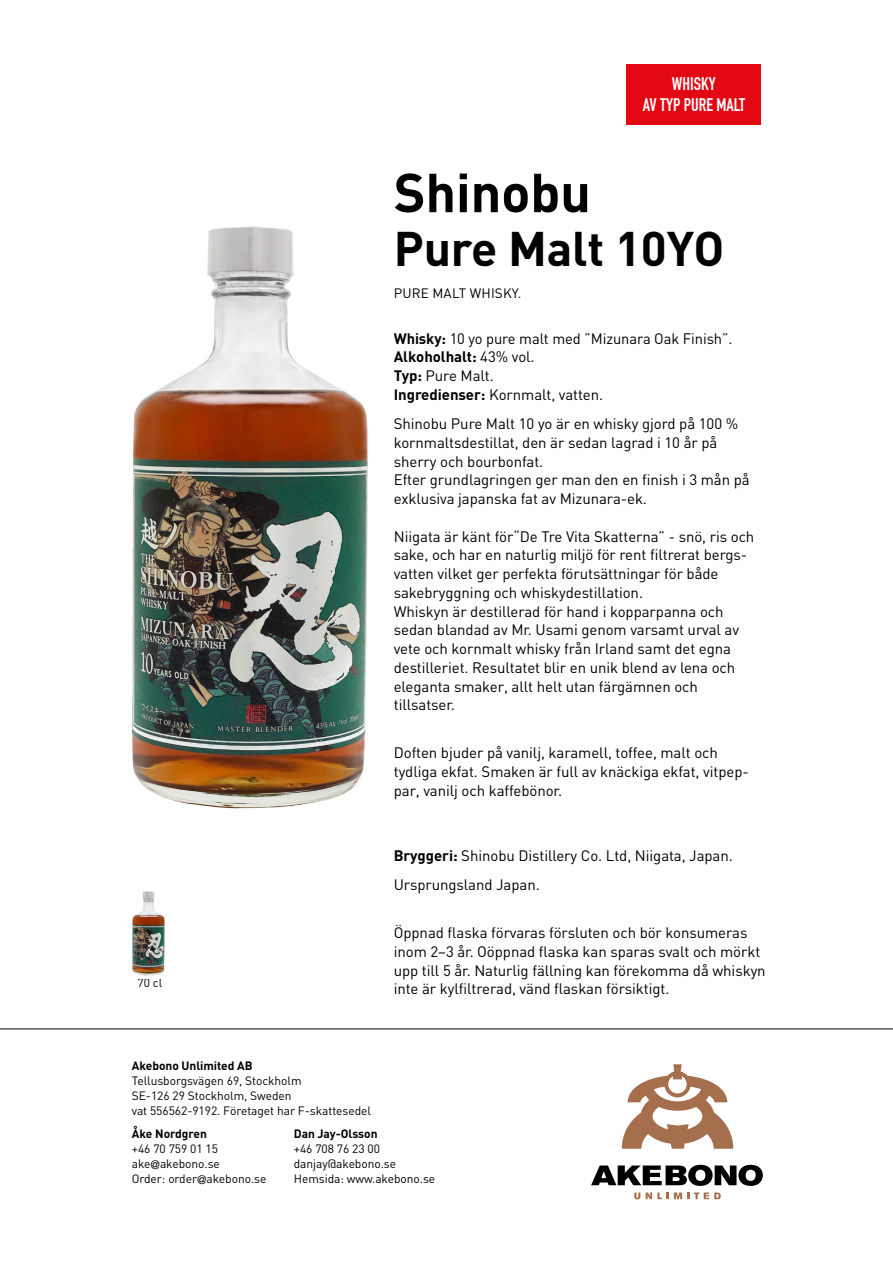
<style>
.page{position:relative;width:893px;height:1263px;background:#fff}
.page>*{position:absolute;margin:0;border:0;box-sizing:border-box;transform-origin:0 0}
.Namn_sake_2_rader{font:700 54px "DIN";letter-spacing:-.005em;color:#000}
.Namn_sake_2_rader-2{font:700 48px "DIN";letter-spacing:-.005em;color:#000}
.t1{font:700 18px/21.6px "DIN Condensed";color:#fff;text-align:center}
.Typo_1_bröd{font:15px/18.8px "DIN";letter-spacing:-.005em;color:#000}
.Brödtext{font:15px/18.8px "DIN";letter-spacing:-.005em;color:#000}
.Typo_1_bröd-2{font:700 15px "DIN";letter-spacing:-.005em;color:#000}
.t2{font:13.5px "DIN";letter-spacing:.01em;color:#000}
.Typo_1_bröd-3{font:12px "DIN";letter-spacing:-.005em;color:#000}
.Typo_1_bröd-4{font:700 12px "DIN";letter-spacing:-.005em;color:#000}
.s1{font-weight:700}
.s2{font-weight:400}
.s3{font-family:"Helvetica Neue LT Pro"}
</style>
<div class="page">
<hr style="left:0;top:1029px;width:893px;height:1px;background:#000">
<svg style="left:591px;top:1165px;width:172px;height:21px"></svg>
<svg style="left:634px;top:1192px;width:6px;height:7px"></svg>
<svg style="left:646px;top:1192px;width:75px;height:7px"></svg>
<svg style="left:622px;top:1064px;width:111px;height:85px"></svg>
<div style="left:626px;top:64px;width:135px;height:61px;background:#e30613"></div>
<img style="left:131px;top:226px;width:237px;height:583px">
<img style="left:132px;top:891px;width:32px;height:85px">
<p class="t1" style="left:643px;top:73px;width:104px">WHISKY<br>AV TYP PURE MALT</p>
<p class="Namn_sake_2_rader" style="left:394px;top:157px;width:199px">Shinobu</p>
<p class="Namn_sake_2_rader-2" style="left:394px;top:217px;width:332px">Pure Malt 10YO</p>
<p class="t2" style="left:394px;top:285px;width:129px">PURE MALT WHISKY.</p>
<p class="Typo_1_bröd-3" style="left:138px;top:975px;width:26px">70 cl</p>
<p class="Typo_1_bröd" style="left:394px;top:328px;width:340px"><span class="s1">Whisky:</span> 10 yo pure malt med ”Mizunara Oak Finish”.</p>
<p class="Typo_1_bröd-2" style="left:394px;top:347px;width:142px">Alkoholhalt: <span class="s2">43% vol.</span></p>
<p class="Typo_1_bröd" style="left:394px;top:366px;width:102px"><span class="s1">Typ:</span> Pure Malt.</p>
<p class="Typo_1_bröd" style="left:394px;top:385px;width:211px"><span class="s1">Ingredienser:</span> Kornmalt, vatten.</p>
<p class="Typo_1_bröd" style="left:394px;top:414px;width:357px">Shinobu Pure Malt 10 yo är en whisky gjord på 100 % kornmaltsdestillat, den är sedan lagrad i 10 år på sherry och bourbonfat.<br>Efter grundlagringen ger man den en finish i 3 mån på exklusiva japanska fat av Mizunara-ek.</p>
<p class="Typo_1_bröd" style="left:394px;top:526px;width:362px">Niigata är känt för“De Tre Vita Skatterna” - snö, ris och sake, och har en naturlig miljö för rent filtrerat bergs&shy;vatten vilket ger perfekta förutsättningar för både sakebryggning och whiskydestillation.<br>Whiskyn är destillerad för hand i kopparpanna och sedan blandad av Mr. Usami genom varsamt urval av vete och kornmalt whisky från Irland samt det egna destilleriet. Resultatet blir en unik blend av lena och eleganta smaker, allt helt utan färgämnen och tillsatser.</p>
<p class="Typo_1_bröd" style="left:394px;top:743px;width:357px">Doften bjuder på vanilj, karamell, toffee, malt och tydliga ekfat. Smaken är full av knäckiga ekfat, vitpep&shy;par, vanilj och kaffebönor.</p>
<p class="Brödtext" style="left:394px;top:846px;width:341px"><span class="s1">Bryggeri:</span> Shinobu Distillery Co. Ltd, Niigata, Japan.</p>
<p class="Brödtext" style="left:394px;top:875px;width:147px">Ursprungsland Japan.</p>
<p class="Brödtext" style="left:394px;top:923px;width:373px">Öppnad flaska förvaras försluten och bör konsumeras inom 2–3 år. Oöppnad flaska kan sparas svalt och mörkt upp till 5 år. Naturlig fällning kan förekomma då whiskyn inte är kylfiltrerad, vänd flaskan försiktigt.</p>
<p class="Typo_1_bröd-4" style="left:132px;top:1058px;width:122px">Akebono Unlimited AB</p>
<p class="Typo_1_bröd-3" style="left:132px;top:1073px;width:171px">Tellusborgsvägen 69, Stockholm</p>
<p class="Typo_1_bröd-3" style="left:132px;top:1088px;width:161px">SE-126 29 Stockholm, Sweden</p>
<p class="Typo_1_bröd-3" style="left:132px;top:1103px;width:241px">vat 556562-9192. Företaget har F-skattesedel</p>
<p class="Typo_1_bröd-4" style="left:132px;top:1126px;width:77px">Åke Nordgren</p>
<p class="Typo_1_bröd-4" style="left:294px;top:1126px;width:85px">Dan Jay-Olsson</p>
<p class="Typo_1_bröd-3" style="left:132px;top:1141px;width:88px">+46 70 759 01 15</p>
<p class="Typo_1_bröd-3" style="left:294px;top:1141px;width:88px">+46 708 76 23 00</p>
<p class="Typo_1_bröd-3" style="left:132px;top:1156px;width:90px">ake<span class="s3">@</span>akebono.se</p>
<p class="Typo_1_bröd-3" style="left:294px;top:1156px;width:104px">danjay@akebono.se</p>
<p class="Typo_1_bröd-3" style="left:132px;top:1171px;width:136px">Order: order<span class="s3">@</span>akebono.se</p>
<p class="Typo_1_bröd-3" style="left:294px;top:1171px;width:143px">Hemsida: www.akebono.se</p>
</div>
